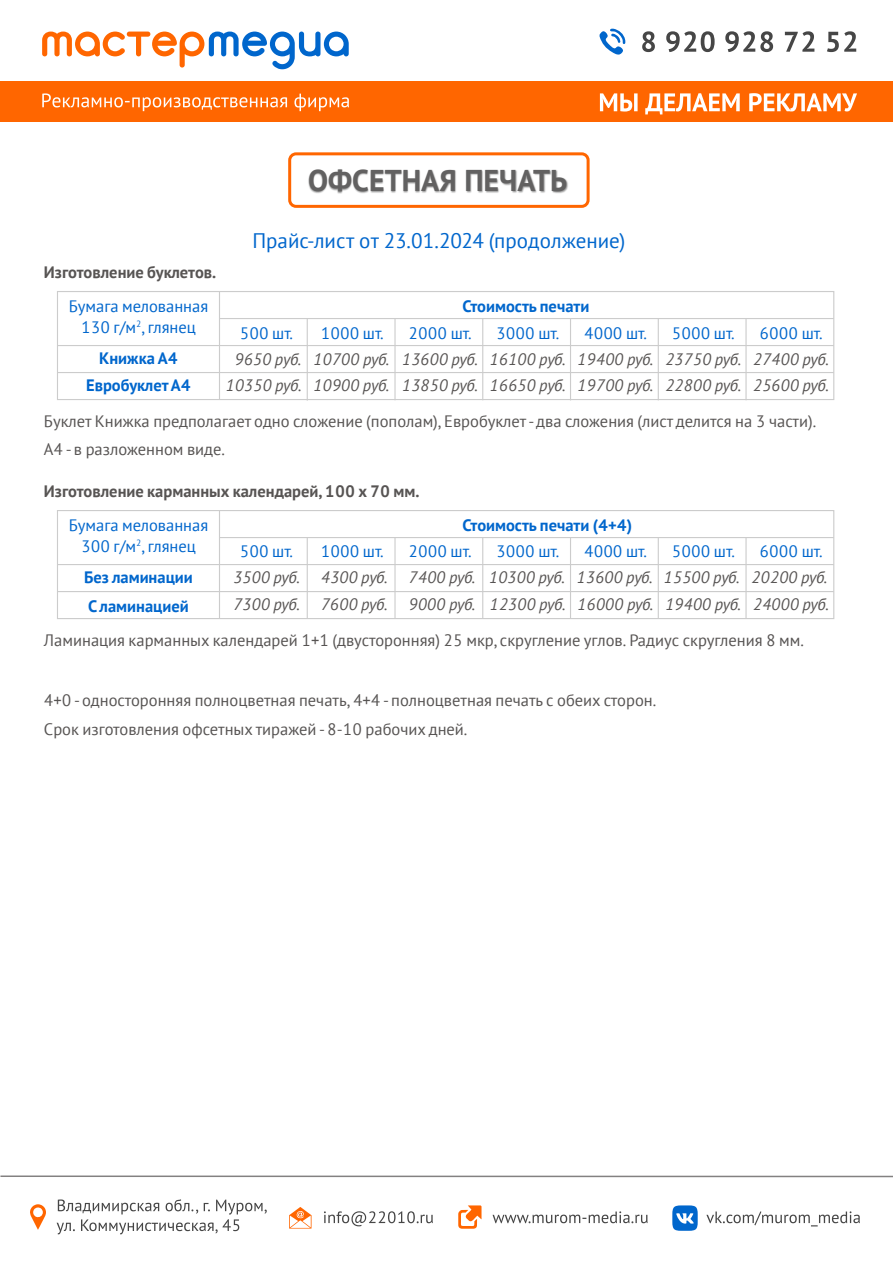
<style>
.page{position:relative;width:893px;height:1263px;background:#fff}
.page>*{position:absolute;margin:0;border:0;box-sizing:border-box;transform-origin:0 0}
.t1{font:700 30px "PT Sans";color:#626161}
.t2{font:21px "PT Sans";color:#06c}
.t3{font:16.5px/28.5px "PT Sans";color:#575453}
.t4{font:italic 16.5px "PT Sans";color:#575453}
.t5{font:16.5px "PT Sans";color:#06c}
.t6{font:700 16.5px/27px "PT Sans";color:#06c;text-align:center}
.t7{font:700 16.5px "PT Sans";color:#575453}
</style>
<div class="page">
<svg style="left:642px;top:31px;width:214px;height:21px"></svg>
<svg style="left:600px;top:29px;width:26px;height:26px"></svg>
<svg style="left:42px;top:32px;width:307px;height:37px"></svg>
<div style="left:0;top:81px;width:893px;height:41px;background:#f60"></div>
<svg style="left:600px;top:93px;width:38px;height:19px"></svg>
<svg style="left:645px;top:93px;width:212px;height:21px"></svg>
<svg style="left:42px;top:93px;width:307px;height:18px"></svg>
<svg style="left:57px;top:1199px;width:210px;height:35px"></svg>
<svg style="left:493px;top:1211px;width:155px;height:12px"></svg>
<svg style="left:324px;top:1211px;width:109px;height:15px"></svg>
<svg style="left:706px;top:1211px;width:154px;height:15px"></svg>
<svg style="left:30px;top:1204px;width:16px;height:26px"></svg>
<svg style="left:458px;top:1205px;width:24px;height:24px"></svg>
<svg style="left:672px;top:1205px;width:26px;height:26px"></svg>
<svg style="left:289px;top:1207px;width:23px;height:21px"></svg>
<div style="left:288px;top:152px;width:302px;height:56px;border:3px solid #f60;border-radius:6px"></div>
<img style="left:308px;top:169px;width:260px;height:25px">
<hr style="left:0;top:1175px;width:893px;height:2px;background:#838181">
<div style="left:57px;top:291px;width:777px;height:109px;border:1px solid #ccc"></div>
<hr style="left:57px;top:345px;width:777px;height:1px;background:#ccc">
<hr style="left:219px;top:318px;width:615px;height:1px;background:#ccc">
<hr style="left:57px;top:372px;width:777px;height:1px;background:#ccc">
<hr style="left:307px;top:319px;width:1px;height:82px;background:#ccc">
<hr style="left:394px;top:319px;width:2px;height:81px;background:#ccc">
<hr style="left:570px;top:319px;width:1px;height:81px;background:#ccc">
<hr style="left:219px;top:292px;width:1px;height:108px;background:#ccc">
<hr style="left:658px;top:319px;width:1px;height:81px;background:#ccc">
<hr style="left:482px;top:319px;width:1px;height:81px;background:#ccc">
<hr style="left:745px;top:319px;width:2px;height:81px;background:#ccc">
<div style="left:57px;top:510px;width:777px;height:109px;border:1px solid #ccc"></div>
<hr style="left:57px;top:564px;width:777px;height:1px;background:#ccc">
<hr style="left:219px;top:537px;width:615px;height:1px;background:#ccc">
<hr style="left:307px;top:538px;width:1px;height:81px;background:#ccc">
<hr style="left:394px;top:538px;width:2px;height:80px;background:#ccc">
<hr style="left:570px;top:538px;width:1px;height:80px;background:#ccc">
<hr style="left:219px;top:511px;width:1px;height:108px;background:#ccc">
<hr style="left:658px;top:538px;width:1px;height:80px;background:#ccc">
<hr style="left:482px;top:538px;width:1px;height:80px;background:#ccc">
<hr style="left:745px;top:538px;width:2px;height:80px;background:#ccc">
<hr style="left:57px;top:591px;width:777px;height:1px;background:#ccc">
<h1 class="t1" style="left:308px;top:160px;width:261px">ОФСЕТНАЯ ПЕЧАТЬ</h1>
<p class="t7" style="left:44px;top:261px;width:174px">Изготовление буклетов.</p>
<p class="t2" style="left:252px;top:227px;width:374px">Прайс-лист от 23.01.2024 (продолжение)</p>
<p class="t5" style="left:69px;top:296px;width:141px">Бумага мелованная</p>
<p class="t6" style="left:462px;top:293px;width:128px">Стоимость печати</p>
<p class="t5" style="left:81px;top:317px;width:116px">130 г/м<sup>2</sup>, глянец</p>
<p class="t5" style="left:240px;top:323px;width:55px">500 шт.</p>
<p class="t4" style="left:313px;top:349px;width:78px">10700 руб.</p>
<p class="t5" style="left:584px;top:323px;width:65px">4000 шт.</p>
<p class="t5" style="left:759px;top:323px;width:65px">6000 шт.</p>
<p class="t5" style="left:672px;top:323px;width:65px">5000 шт.</p>
<p class="t5" style="left:321px;top:323px;width:65px">1000 шт.</p>
<p class="t5" style="left:408px;top:323px;width:65px">2000 шт.</p>
<p class="t5" style="left:496px;top:323px;width:65px">3000 шт.</p>
<p class="t6" style="left:86px;top:345px;width:106px">Книжка А4<br>Евробуклет А4</p>
<p class="t4" style="left:665px;top:349px;width:78px">23750 руб.</p>
<p class="t4" style="left:234px;top:349px;width:68px">9650 руб.</p>
<p class="t4" style="left:577px;top:349px;width:78px">19400 руб.</p>
<p class="t4" style="left:753px;top:349px;width:78px">27400 руб.</p>
<p class="t4" style="left:577px;top:375px;width:78px">19700 руб.</p>
<p class="t4" style="left:753px;top:375px;width:78px">25600 руб.</p>
<p class="t4" style="left:402px;top:349px;width:78px">13600 руб.</p>
<p class="t4" style="left:489px;top:349px;width:78px">16100 руб.</p>
<p class="t4" style="left:225px;top:375px;width:342px">10350 руб. 10900 руб. 13850 руб. 16650 руб.</p>
<p class="t4" style="left:665px;top:375px;width:78px">22800 руб.</p>
<p class="t3" style="left:44px;top:406px;width:774px">Буклет Книжка предполагает одно сложение (пополам), Евробуклет - два сложения (лист делится на 3 части).<br>А4 - в разложенном виде.</p>
<p class="t7" style="left:44px;top:480px;width:377px">Изготовление карманных календарей, 100 х 70 мм.</p>
<p class="t5" style="left:69px;top:515px;width:141px">Бумага мелованная</p>
<p class="t6" style="left:462px;top:512px;width:171px">Стоимость печати (4+4)</p>
<p class="t5" style="left:81px;top:536px;width:116px">300 г/м<sup>2</sup>, глянец</p>
<p class="t5" style="left:240px;top:541px;width:55px">500 шт.</p>
<p class="t4" style="left:321px;top:567px;width:68px">4300 руб.</p>
<p class="t5" style="left:584px;top:541px;width:65px">4000 шт.</p>
<p class="t5" style="left:672px;top:541px;width:65px">5000 шт.</p>
<p class="t5" style="left:759px;top:541px;width:65px">6000 шт.</p>
<p class="t4" style="left:576px;top:567px;width:78px">13600 руб.</p>
<p class="t5" style="left:321px;top:541px;width:65px">1000 шт.</p>
<p class="t5" style="left:408px;top:541px;width:65px">2000 шт.</p>
<p class="t5" style="left:496px;top:541px;width:65px">3000 шт.</p>
<p class="t4" style="left:233px;top:567px;width:68px">3500 руб.</p>
<p class="t6" style="left:84px;top:564px;width:110px">Без ламинации</p>
<p class="t4" style="left:663px;top:567px;width:78px">15500 руб.</p>
<p class="t4" style="left:751px;top:567px;width:78px">20200 руб.</p>
<p class="t4" style="left:408px;top:567px;width:68px">7400 руб.</p>
<p class="t4" style="left:489px;top:567px;width:78px">10300 руб.</p>
<p class="t6" style="left:88px;top:592px;width:102px">С ламинацией</p>
<p class="t4" style="left:233px;top:594px;width:68px">7300 руб.</p>
<p class="t4" style="left:321px;top:594px;width:68px">7600 руб.</p>
<p class="t4" style="left:408px;top:594px;width:422px">9000 руб. 12300 руб. 16000 руб. 19400 руб. 24000 руб.</p>
<p class="t3" style="left:44px;top:625px;width:762px">Ламинация карманных календарей 1+1 (двусторонняя) 25 мкр, скругление углов. Радиус скругления 8 мм.</p>
<p class="t3" style="left:44px;top:686px;width:614px">4+0 - односторонняя полноцветная печать, 4+4 - полноцветная печать с обеих сторон.<br>Срок изготовления офсетных тиражей - 8-10 рабочих дней.</p>
</div>
